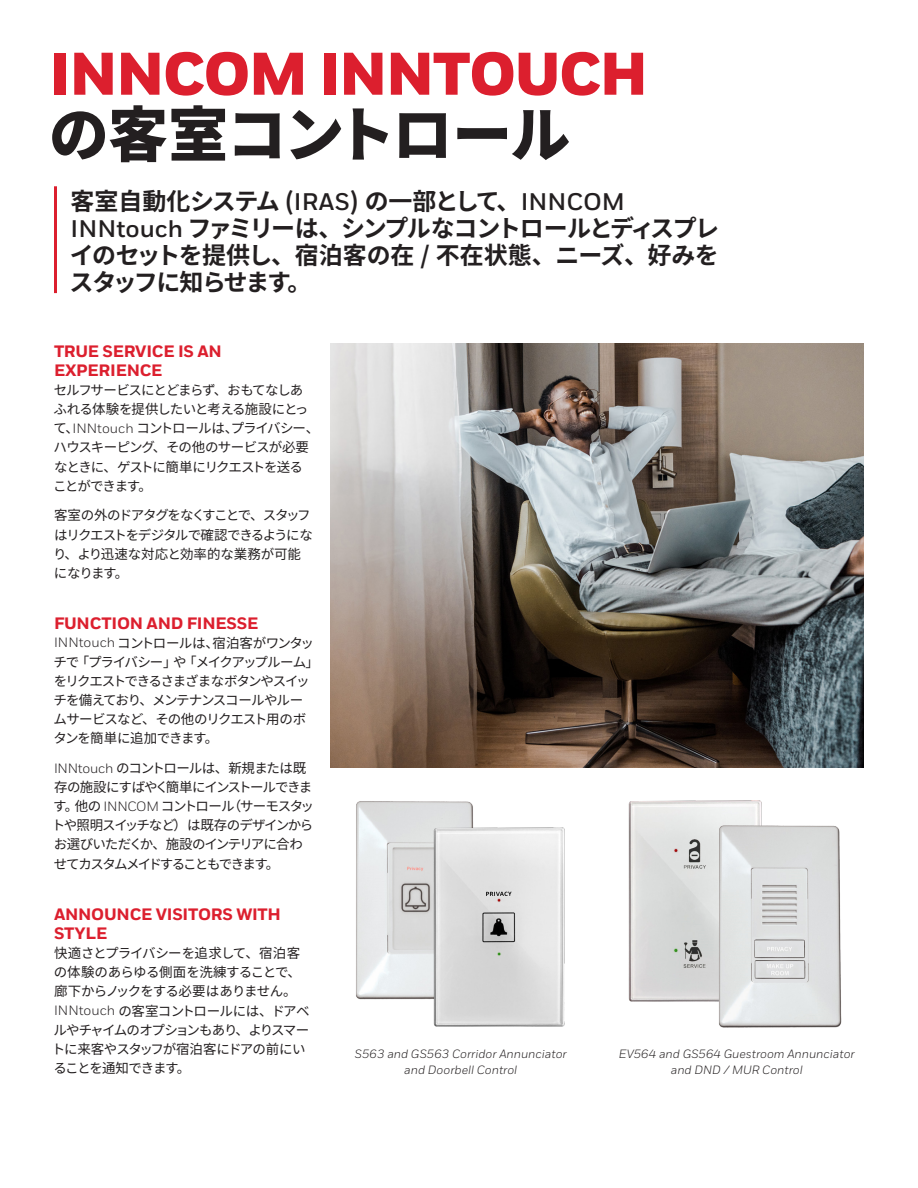
<style>
.page{position:relative;width:918px;height:1188px;background:#fff}
.page>*{position:absolute;margin:0;border:0;box-sizing:border-box;transform-origin:0 0}
.P_-_Paragraph_Style1{font:900 60px/61.8px "Honeywell Sans";letter-spacing:-.025em;color:#dc1f2e}
.P_-_Paragraph_Style2{font:700 24px/27px "Source Han Sans JP";letter-spacing:-.06em;color:#231f20}
.P_-_Paragraph_Style1-2{font:800 16.5px/19.8px "Honeywell Sans";letter-spacing:-.015em;color:#dc1f2e}
.P_-_Paragraph_Style1-3{font:13.5px/19.2px "Source Han Sans JP";letter-spacing:-.075em;color:#231f20}
.P_-_Paragraph_Style1-4{font:13.5px/19.2px "Source Han Sans JP";letter-spacing:-.055em;color:#231f20}
.P_-_Paragraph_Style1-5{font:italic 12px/15.8px "Honeywell Sans";color:#231f20;text-align:center}
.s1{font-family:"Source Han Sans JP";font-weight:800;color:#231f20}
.s2{font-family:"Honeywell Sans"}
</style>
<div class="page">
<hr style="left:54px;top:186px;width:3px;height:107px;background:#dc1f2e">
<img style="left:628px;top:800px;width:134px;height:202px">
<img style="left:718px;top:825px;width:124px;height:202px">
<img style="left:356px;top:801px;width:117px;height:198px">
<img style="left:330px;top:343px;width:534px;height:425px">
<img style="left:433px;top:825px;width:132px;height:202px">
<p class="P_-_Paragraph_Style1" style="left:49px;top:45px;width:601px">INNCOM INNTOUCH<span class="s1">の客室コントロール</span></p>
<p class="P_-_Paragraph_Style2" style="left:70px;top:189px;width:651px">客室自動化システム (<span class="s2">IRAS</span>) の一部として、<span class="s2">INNCOM<br>INNtouch</span> ファミリーは、シンプルなコントロールとディスプレイのセットを提供し、宿泊客の在 / 不在状態、ニーズ、好みをスタッフに知らせます。</p>
<p class="P_-_Paragraph_Style1-2" style="left:54px;top:342px;width:169px">TRUE SERVICE IS AN<br>EXPERIENCE</p>
<p class="P_-_Paragraph_Style1-3" style="left:53px;top:381px;width:268px">セルフサービスにとどまらず、おもてなしあ<br>ふれる体験を提供したいと考える施設にとって、<span class="s2">INNtouch</span> コントロールは、プライバシー、ハウスキーピング、その他のサービスが必要なときに、ゲストに簡単にリクエストを送る<br>ことができます。</p>
<p class="P_-_Paragraph_Style1-3" style="left:53px;top:506px;width:261px">客室の外のドアタグをなくすことで、スタッフはリクエストをデジタルで確認できるようになり、より迅速な対応と効率的な業務が可能になります。</p>
<p class="P_-_Paragraph_Style1-2" style="left:54px;top:614px;width:206px">FUNCTION AND FINESSE</p>
<p class="P_-_Paragraph_Style1-3" style="left:53px;top:633px;width:267px"><span class="s2">INNtouch</span> コントロールは、宿泊客がワンタッチで「プライバシー」や「メイクアップルーム」をリクエストできるさまざまなボタンやスイッチを備えており、メンテナンスコールやルームサービスなど、その他のリクエスト用のボタンを簡単に追加できます。</p>
<p class="P_-_Paragraph_Style1-3" style="left:52px;top:759px;width:264px"><span class="s2">INNtouch</span> のコントロールは、新規または既存の施設にすばやく簡単にインストールできます。他の <span class="s2">INNCOM</span> コントロール（サーモスタットや照明スイッチなど）は既存のデザインからお選びいただくか、施設のインテリアに合わせてカスタムメイドすることもできます。</p>
<p class="P_-_Paragraph_Style1-2" style="left:54px;top:905px;width:229px">ANNOUNCE VISITORS WITH<br>STYLE</p>
<p class="P_-_Paragraph_Style1-4" style="left:52px;top:944px;width:259px">快適さとプライバシーを追求して、宿泊客の体験のあらゆる側面を洗練することで、廊下からノックをする必要はありません。<br><span class="s2">INNtouch</span> の客室コントロールには、ドアベルやチャイムのオプションもあり、よりスマートに来客やスタッフが宿泊客にドアの前にいることを通知できます。</p>
<p class="P_-_Paragraph_Style1-5" style="left:355px;top:1046px;width:213px">S563 and GS563 Corridor Annunciator and Doorbell Control</p>
<p class="P_-_Paragraph_Style1-5" style="left:619px;top:1046px;width:237px">EV564 and GS564 Guestroom Annunciator and DND / MUR Control</p>
</div>
